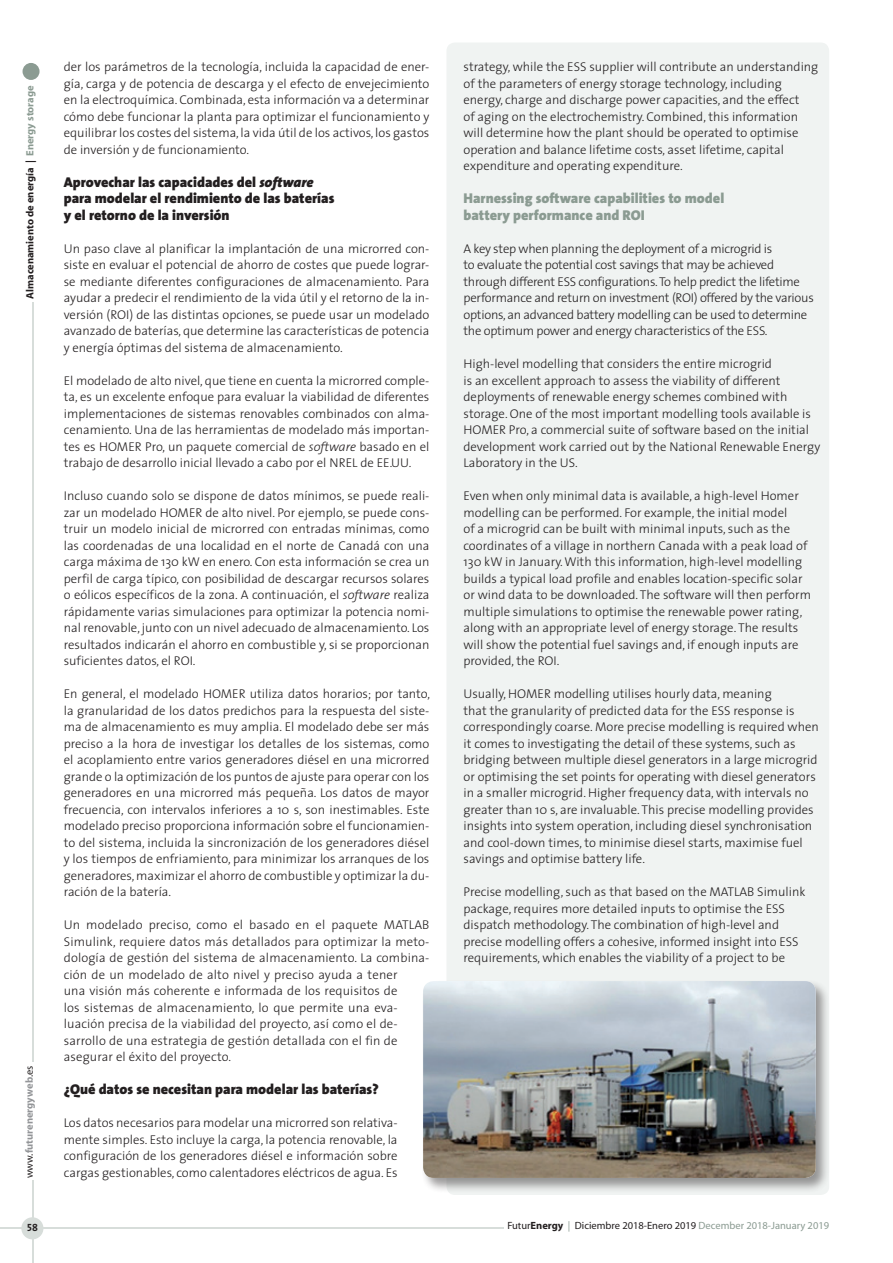
<style>
.page{position:relative;width:893px;height:1263px;background:#fff}
.page>*{position:absolute;margin:0;border:0;box-sizing:border-box;transform-origin:0 0}
.Ladillo_Texto_españo{font:900 14.25px "The Sans";color:#231f20}
.Ladillo_Texto{font:900 14.25px "The Sans";color:#8b9b92}
.Texto{font:300 12.75px/16.5px "The Sans";letter-spacing:.01em;color:#231f20;text-align:justify}
.Texto_ingles{font:300 12.75px/16.5px "The Sans";color:#231f20}
.Texto_ingles-2{font:300 12.75px/16.5px "The Sans";letter-spacing:-.02em;color:#231f20}
.t1{font:10.5px "Myriad";color:#231f20}
.t2{font:700 10.5px "Myriad";color:#231f20}
.t3{font:700 10.5px "Myriad";color:#939598}
.t4{font:10.5px "The Sans Bold Caps";color:#231f20}
.s1{color:#8b9b92}
.s2{font-weight:400;color:#231f20}
.s3{font-style:italic}
.s4{font-weight:700}
</style>
<div class="page">
<div style="left:23px;top:63px;width:17px;height:17px;background:#8b9b92;border-radius:50%"></div>
<hr style="left:32px;top:303px;width:1px;height:759px;background:#d7ddda">
<hr style="left:0;top:1228px;width:504px;height:1px;background:#d7ddda">
<hr style="left:32px;top:1180px;width:1px;height:83px;background:#d7ddda">
<div style="left:21px;top:1217px;width:22px;height:22px;background:#d7ddda;border-radius:50%"></div>
<div style="left:446px;top:43px;width:383px;height:1152px;background:#f0f3f2;border-radius:9px"></div>
<div style="left:421px;top:979px;width:409px;height:213px;background:#231f20;opacity:.45"></div>
<img style="left:423px;top:981px;width:393px;height:197px">
<p class="t2" style="left:24px;top:299px;width:215px;rotate:-90deg">Almacenamiento de energía | <span class="s1">Energy storage</span></p>
<p class="t3" style="left:24px;top:1178px;width:114px;rotate:-90deg"><span class="s2">www.</span>futurenergyweb<span class="s2">.es</span></p>
<p class="Texto" style="left:64px;top:58px;width:367px">der los parámetros de la tecnología, incluida la capacidad de ener&shy;gía, carga y de potencia de descarga y el efecto de envejecimiento en la electroquímica. Combinada, esta información va a determinar cómo debe funcionar la planta para optimizar el funcionamiento y equilibrar los costes del sistema, la vida útil de los activos, los gastos de inversión y de funcionamiento.</p>
<p class="Ladillo_Texto_españo" style="left:64px;top:170px;width:251px">Aprovechar las capacidades del <span class="s3">software</span></p>
<p class="Ladillo_Texto_españo" style="left:64px;top:186px;width:272px">para modelar el rendimiento de las baterías</p>
<p class="Ladillo_Texto_españo" style="left:64px;top:203px;width:167px">y el retorno de la inversión</p>
<p class="Texto" style="left:64px;top:240px;width:367px">Un paso clave al planificar la implantación de una microrred con&shy;siste en evaluar el potencial de ahorro de costes que puede lograr&shy;se mediante diferentes configuraciones de almacenamiento. Para ayudar a predecir el rendimiento de la vida útil y el retorno de la in&shy;versión (ROI) de las distintas opciones, se puede usar un modelado avanzado de baterías, que determine las características de potencia y energía óptimas del sistema de almacenamiento.</p>
<p class="Texto" style="left:64px;top:372px;width:367px">El modelado de alto nivel, que tiene en cuenta la microrred comple&shy;ta, es un excelente enfoque para evaluar la viabilidad de diferentes implementaciones de sistemas renovables combinados con alma&shy;cenamiento. Una de las herramientas de modelado más importan&shy;tes es HOMER Pro, un paquete comercial de <span class="s3">software</span> basado en el trabajo de desarrollo inicial llevado a cabo por el NREL de EE.UU.</p>
<p class="Texto" style="left:64px;top:487px;width:367px">Incluso cuando solo se dispone de datos mínimos, se puede reali&shy;zar un modelado HOMER de alto nivel. Por ejemplo, se puede cons&shy;truir un modelo inicial de microrred con entradas mínimas, como las coordenadas de una localidad en el norte de Canadá con una carga máxima de 130 kW en enero. Con esta información se crea un perfil de carga típico, con posibilidad de descargar recursos solares o eólicos específicos de la zona. A continuación, el <span class="s3">software</span> realiza rápidamente varias simulaciones para optimizar la potencia nomi&shy;nal renovable, junto con un nivel adecuado de almacenamiento. Los resultados indicarán el ahorro en combustible y, si se proporcionan suficientes datos, el ROI.</p>
<p class="Texto" style="left:64px;top:685px;width:368px">En general, el modelado HOMER utiliza datos horarios; por tanto, la granularidad de los datos predichos para la respuesta del siste&shy;ma de almacenamiento es muy amplia. El modelado debe ser más preciso a la hora de investigar los detalles de los sistemas, como el acoplamiento entre varios generadores diésel en una microrred grande o la optimización de los puntos de ajuste para operar con los generadores en una microrred más pequeña. Los datos de mayor frecuencia, con intervalos inferiores a 10 s, son inestimables. Este modelado preciso proporciona información sobre el funcionamien&shy;to del sistema, incluida la sincronización de los generadores diésel y los tiempos de enfriamiento, para minimizar los arranques de los generadores, maximizar el ahorro de combustible y optimizar la du&shy;ración de la batería.</p>
<p class="Texto" style="left:64px;top:916px;width:367px;text-align:left">Un modelado preciso, como el basado en el paquete MATLAB Simulink, requiere datos más detallados para optimizar la meto&shy;dología de gestión del sistema de almacenamiento. La combina&shy;ción de un modelado de alto nivel y preciso ayuda a tener<br>una visión más coherente e informada de los requisitos de<br>los sistemas de almacenamiento, lo que permite una eva&shy;luación precisa de la viabilidad del proyecto, así como el de&shy;sarrollo de una estrategia de gestión detallada con el fin de asegurar el éxito del proyecto.</p>
<p class="Ladillo_Texto_españo" style="left:64px;top:1077px;width:316px">¿Qué datos se necesitan para modelar las baterías?</p>
<p class="Texto" style="left:64px;top:1114px;width:335px">Los datos necesarios para modelar una microrred son relativa&shy;mente simples. Esto incluye la carga, la potencia renovable, la configuración de los generadores diésel e información sobre cargas gestionables, como calentadores eléctricos de agua. Es</p>
<p class="Texto_ingles" style="left:463px;top:58px;width:356px">strategy, while the ESS supplier will contribute an understanding of the parameters of energy storage technology, including energy, charge and discharge power capacities, and the effect<br>of aging on the electrochemistry. Combined, this information will determine how the plant should be operated to optimise operation and balance lifetime costs, asset lifetime, capital expenditure and operating expenditure.</p>
<p class="Ladillo_Texto" style="left:463px;top:186px;width:262px">Harnessing software capabilities to model</p>
<p class="Ladillo_Texto" style="left:463px;top:203px;width:183px">battery performance and ROI</p>
<p class="Texto_ingles-2" style="left:463px;top:240px;width:352px">A key step when planning the deployment of a microgrid is<br>to evaluate the potential cost savings that may be achieved through different ESS configurations. To help predict the lifetime performance and return on investment (ROI) offered by the various options, an advanced battery modelling can be used to determine the optimum power and energy characteristics of the ESS.</p>
<p class="Texto_ingles" style="left:463px;top:355px;width:358px">High-level modelling that considers the entire microgrid<br>is an excellent approach to assess the viability of different deployments of renewable energy schemes combined with storage. One of the most important modelling tools available is HOMER Pro, a commercial suite of software based on the initial development work carried out by the National Renewable Energy Laboratory in the US.</p>
<p class="Texto_ingles" style="left:463px;top:487px;width:349px">Even when only minimal data is available, a high-level Homer modelling can be performed. For example, the initial model<br>of a microgrid can be built with minimal inputs, such as the coordinates of a village in northern Canada with a peak load of 130 kW in January. With this information, high-level modelling builds a typical load profile and enables location-specific solar or wind data to be downloaded. The software will then perform multiple simulations to optimise the renewable power rating, along with an appropriate level of energy storage. The results will show the potential fuel savings and, if enough inputs are provided, the ROI.</p>
<p class="Texto_ingles" style="left:463px;top:685px;width:357px">Usually, HOMER modelling utilises hourly data, meaning<br>that the granularity of predicted data for the ESS response is correspondingly coarse. More precise modelling is required when it comes to investigating the detail of these systems, such as bridging between multiple diesel generators in a large microgrid or optimising the set points for operating with diesel generators in a smaller microgrid. Higher frequency data, with intervals no greater than 10 s, are invaluable. This precise modelling provides insights into system operation, including diesel synchronisation and cool-down times, to minimise diesel starts, maximise fuel savings and optimise battery life.</p>
<p class="Texto_ingles" style="left:463px;top:883px;width:344px">Precise modelling, such as that based on the MATLAB Simulink package, requires more detailed inputs to optimise the ESS dispatch methodology. The combination of high-level and precise modelling offers a cohesive, informed insight into ESS requirements, which enables the viability of a project to be</p>
<p class="t4" style="left:27px;top:1219px;width:12px">58</p>
<p class="t1" style="left:507px;top:1220px;width:323px">Futur<span class="s4">Energy</span> <span class="s1">|</span> Diciembre 2018-Enero 2019 <span class="s1">December 2018-January 2019</span></p>
</div>
